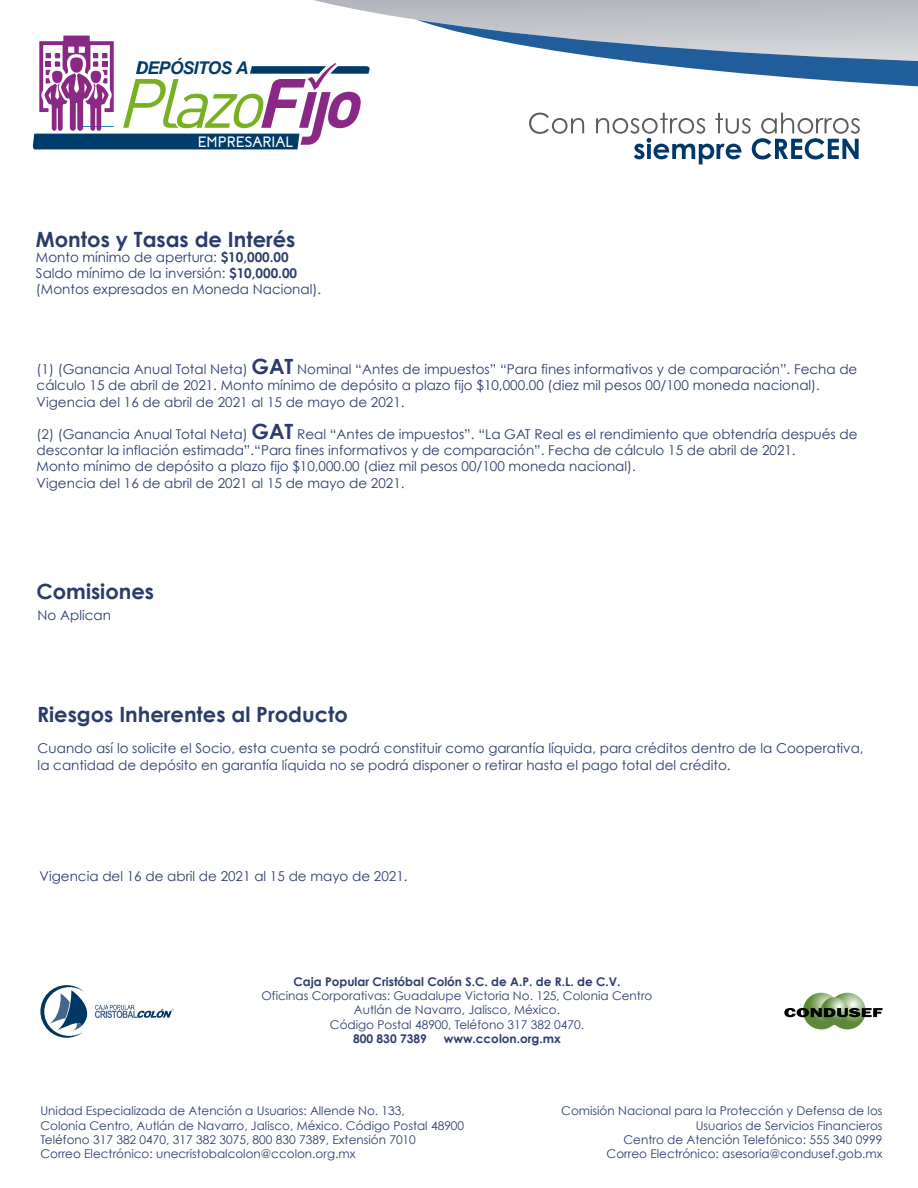
<style>
.page{position:relative;width:918px;height:1188px;background:#fff}
.page>*{position:absolute;margin:0;border:0;box-sizing:border-box;transform-origin:0 0}
.t1{font:700 21px "Century Gothic";color:#2a3c69}
.t2{font:italic 700 17.55px "Arial";letter-spacing:-.035em;color:#003c6a}
.t3{font:700 15px "Coves";color:#fff}
.t4{font:13.5px/16.2px "Century Gothic";color:#2a3c69}
.t5{font:13.5px "Century Gothic";color:#2d3d6c}
.t6{font:12px/14.4px "Century Gothic";color:#2d3d6c;text-align:center}
.t7{font:700 12px "Century Gothic";color:#2d3d6c}
.s1{font-weight:700}
.s2{font-weight:700;font-size:21px}
</style>
<div class="page">
<svg style="left:313px;top:0;width:104px;height:20px"></svg>
<svg style="left:417px;top:0;width:501px;height:87px"></svg>
<svg style="left:803px;top:993px;width:37px;height:36px"></svg>
<svg style="left:829px;top:993px;width:37px;height:36px"></svg>
<svg style="left:821px;top:997px;width:27px;height:28px"></svg>
<svg style="left:784px;top:1008px;width:99px;height:9px"></svg>
<svg style="left:40px;top:985px;width:134px;height:53px"></svg>
<svg style="left:529px;top:113px;width:331px;height:51px"></svg>
<svg style="left:32px;top:36px;width:338px;height:113px"></svg>
<p class="t2" style="left:135px;top:56px;width:115px">DEPÓSITOS A</p>
<p class="t3" style="left:198px;top:133px;width:97px">EMPRESARIAL</p>
<h1 class="t1" style="left:36px;top:223px;width:261px">Montos y Tasas de Interés</h1>
<p class="t4" style="left:36px;top:249px;width:287px">Monto mínimo de apertura: <span class="s1">$10,000.00<br></span>Saldo mínimo de la inversión: <span class="s1">$10,000.00 </span>(Montos expresados en Moneda Nacional).</p>
<p class="t4" style="left:37px;top:361px;width:822px">(1) (Ganancia Anual Total Neta) <span class="s2">GAT</span> Nominal “Antes de impuestos” “Para fines informativos y de comparación”. Fecha de cálculo 15 de abril de 2021. Monto mínimo de depósito a plazo fijo $10,000.00 (diez mil pesos 00/100 moneda nacional).</p>
<p class="t5" style="left:37px;top:393px;width:369px">Vigencia del 16 de abril de 2021 al 15 de mayo de 2021.</p>
<p class="t4" style="left:37px;top:426px;width:822px">(2) (Ganancia Anual Total Neta) <span class="s2">GAT</span> Real “Antes de impuestos”. “La GAT Real es el rendimiento que obtendría después de descontar la inflación estimada”.“Para fines informativos y de comparación”. Fecha de cálculo 15 de abril de 2021.<br>Monto mínimo de depósito a plazo fijo $10,000.00 (diez mil pesos 00/100 moneda nacional).</p>
<p class="t5" style="left:37px;top:474px;width:369px">Vigencia del 16 de abril de 2021 al 15 de mayo de 2021.</p>
<h1 class="t1" style="left:36px;top:576px;width:119px">Comisiones</h1>
<p class="t4" style="left:38px;top:607px;width:75px">No Aplican</p>
<h1 class="t1" style="left:37px;top:699px;width:312px">Riesgos Inherentes al Producto</h1>
<p class="t4" style="left:38px;top:740px;width:828px">Cuando así lo solicite el Socio, esta cuenta se podrá constituir como garantía líquida, para créditos dentro de la Cooperativa, la cantidad de depósito en garantía líquida no se podrá disponer o retirar hasta el pago total del crédito.</p>
<p class="t5" style="left:40px;top:868px;width:369px">Vigencia del 16 de abril de 2021 al 15 de mayo de 2021.</p>
<p class="t7" style="left:293px;top:972px;width:329px">Caja Popular Cristóbal Colón S.C. de A.P. de R.L. de C.V.</p>
<p class="t6" style="left:262px;top:988px;width:392px">Oficinas Corporativas: Guadalupe Victoria No. 125, Colonia Centro<br>Autlán de Navarro, Jalisco, México.<br>Código Postal 48900, Teléfono 317 382 0470.</p>
<p class="t7" style="left:353px;top:1030px;width:75px">800 830 7389</p>
<p class="t7" style="left:444px;top:1030px;width:119px">www.ccolon.org.mx</p>
<p class="t6" style="left:40px;top:1104px;width:425px;text-align:left">Unidad Especializada de Atención a Usuarios: Allende No. 133,<br>Colonia Centro, Autlán de Navarro, Jalisco, México. Código Postal 48900<br>Teléfono 317 382 0470, 317 382 3075, 800 830 7389, Extensión 7010<br>Correo Electrónico: unecristobalcolon@ccolon.org.mx</p>
<p class="t6" style="left:561px;top:1104px;width:323px;text-align:right">Comisión Nacional para la Protección y Defensa de los Usuarios de Servicios Financieros<br>Centro de Atención Telefónico: 555 340 0999<br>Correo Electrónico: asesoria@condusef.gob.mx</p>
</div>
